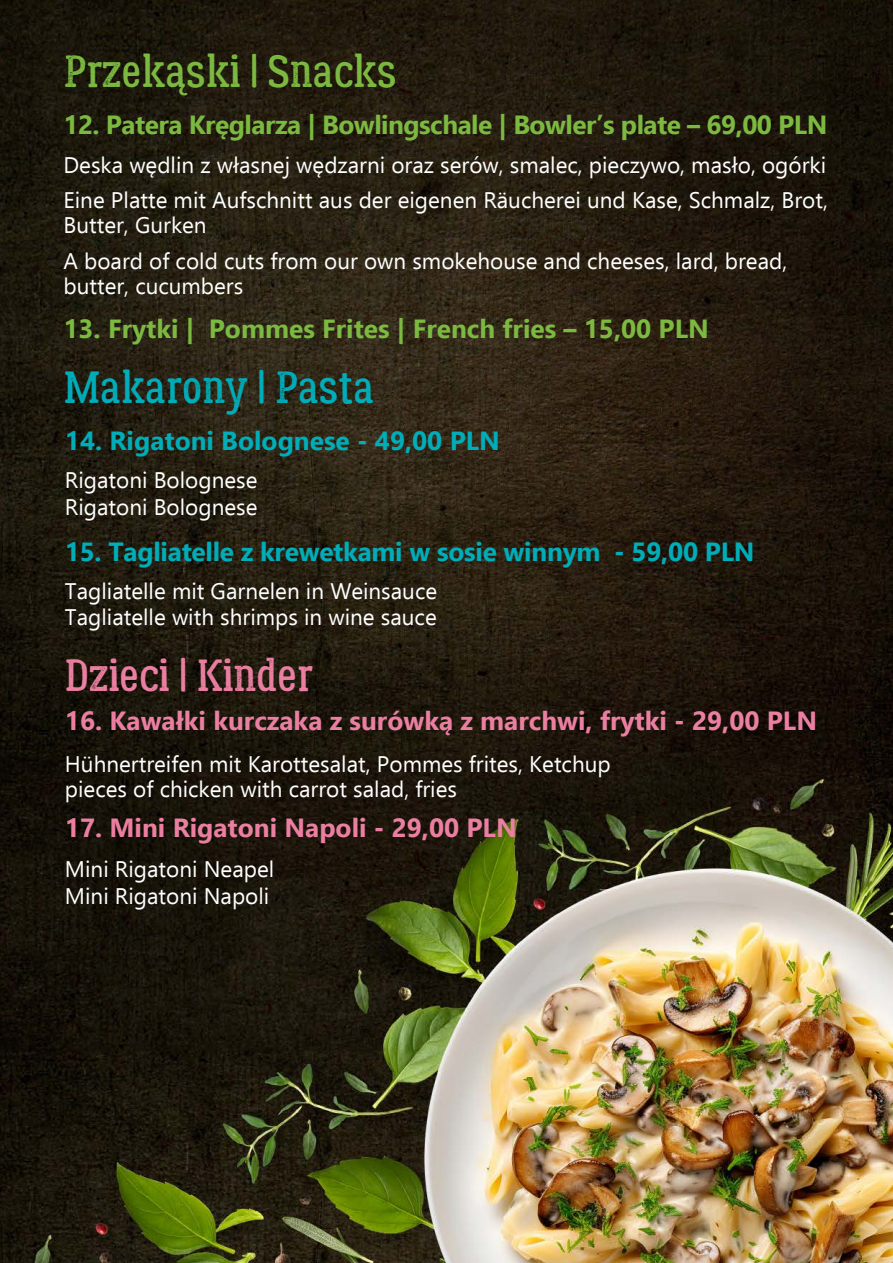
<style>
.page{position:relative;width:893px;height:1263px;background:#fff}
.page>*{position:absolute;margin:0;border:0;box-sizing:border-box;transform-origin:0 0}
.t1{font:45px "Lumberjack Rough";color:#7cb941}
.t2{font:45px "Lumberjack Rough";color:#00adb9}
.t3{font:45px "Lumberjack Rough";color:#eb7fa2}
.t4{font:700 26.25px "Ebrima";color:#eb7fa2}
.t5{font:700 26.25px "Ebrima";letter-spacing:-.01em;color:#00adb9}
.t6{font:700 26.25px "Ebrima";letter-spacing:-.02em;color:#7cb941}
.t7{font:700 26.25px "Ebrima";color:#7cb941}
.t8{font:22.5px/35.2px "Ebrima";color:#fff}
</style>
<div class="page">
<img style="left:0;top:0;width:893px;height:1263px">
<h1 class="t1" style="left:63px;top:43px;width:335px">Przekąski | Snacks</h1>
<p class="t6" style="left:63px;top:104px;width:765px">12. Patera Kręglarza | Bowlingschale | Bowler’s plate – 69,00 PLN</p>
<p class="t8" style="left:63px;top:146px;width:766px">Deska wędlin z własnej wędzarni oraz serów, smalec, pieczywo, masło, ogórki<br>Eine Platte mit Aufschnitt aus der eigenen Räucherei und Kase, Schmalz, Brot,</p>
<p class="t8" style="left:63px;top:207px;width:725px">Butter, Gurken<br>A board of cold cuts from our own smokehouse and cheeses, lard, bread,</p>
<p class="t8" style="left:63px;top:268px;width:181px">butter, cucumbers</p>
<p class="t7" style="left:63px;top:308px;width:647px">13. Frytki | Pommes Frites | French fries – 15,00 PLN</p>
<h1 class="t2" style="left:64px;top:359px;width:312px">Makarony | Pasta</h1>
<p class="t5" style="left:65px;top:420px;width:436px">14. Rigatoni Bolognese - 49,00 PLN</p>
<p class="t8" style="left:65px;top:466px;width:194px;line-height:27px">Rigatoni Bolognese<br>Rigatoni Bolognese</p>
<p class="t5" style="left:65px;top:531px;width:691px">15. Tagliatelle z krewetkami w sosie winnym - 59,00 PLN</p>
<p class="t8" style="left:65px;top:578px;width:374px;line-height:25.5px">Tagliatelle mit Garnelen in Weinsauce<br>Tagliatelle with shrimps in wine sauce</p>
<h1 class="t3" style="left:65px;top:647px;width:249px">Dzieci | Kinder</h1>
<p class="t4" style="left:65px;top:700px;width:754px">16. Kawałki kurczaka z surówką z marchwi, frytki - 29,00 PLN</p>
<p class="t8" style="left:65px;top:750px;width:547px;line-height:25.5px">Hühnertreifen mit Karottesalat, Pommes frites, Ketchup pieces of chicken with carrot salad, fries</p>
<p class="t4" style="left:65px;top:807px;width:453px">17. Mini Rigatoni Napoli - 29,00 PLN</p>
<p class="t8" style="left:65px;top:854px;width:211px;line-height:27px">Mini Rigatoni Neapel<br>Mini Rigatoni Napoli</p>
</div>
